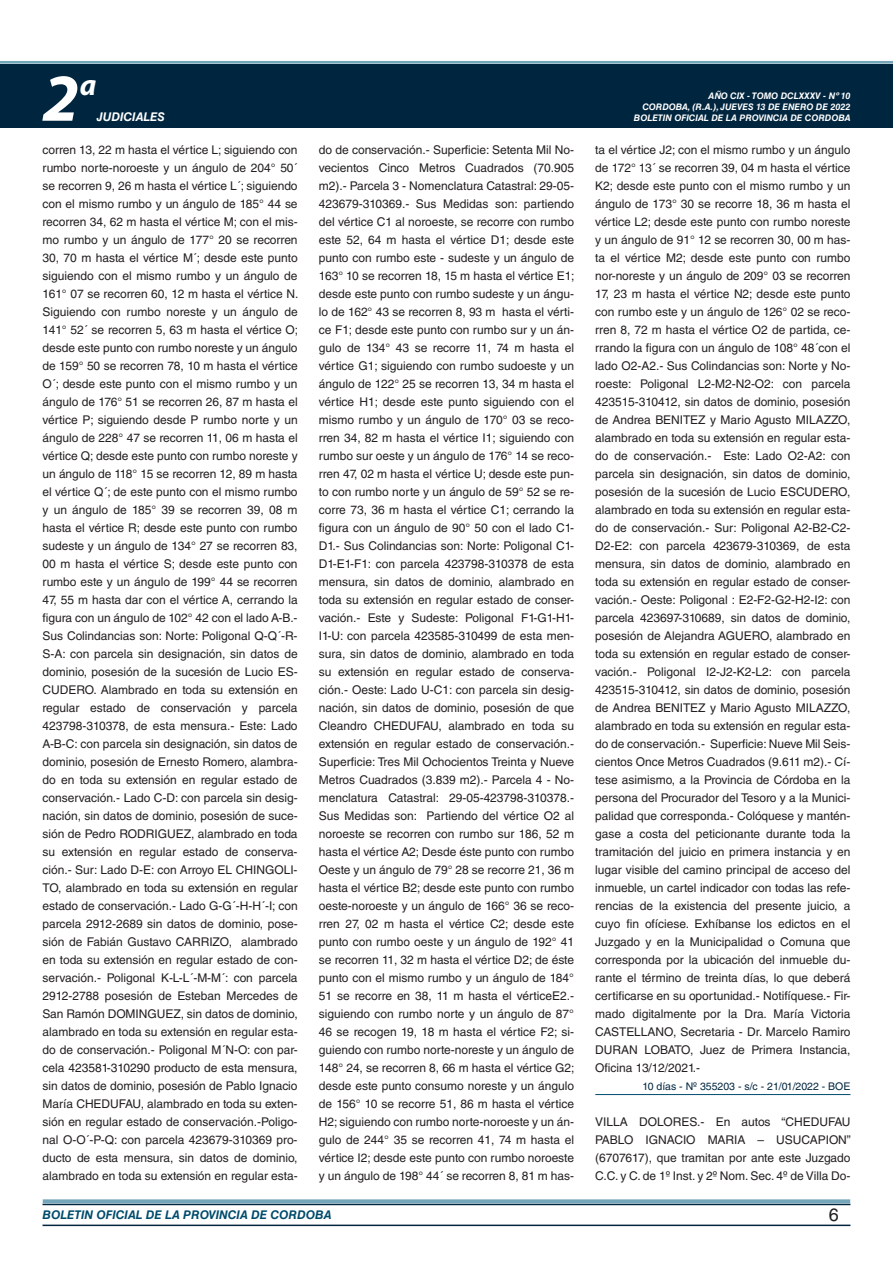
<style>
.page{position:relative;width:893px;height:1263px;background:#fff}
.page>*{position:absolute;margin:0;border:0;box-sizing:border-box;transform-origin:0 0}
.t1{font:italic 700 67.5px "Myriad Pro";color:#fff}
.t2{font:italic 700 30px "Myriad Pro";color:#fff}
.t3{font:18px "Helvetica LT Std";color:#231f20}
.t4{font:12px/18px "Helvetica LT Std";color:#231f20;text-align:justify}
.t5{font:italic 700 12px "Helvetica LT Std";color:#004b6c}
.t6{font:italic 700 12px "Helvetica LT Std";color:#fff}
.t7{font:10.5px "Helvetica LT Std";color:#00263f}
.t8{font:italic 700 9px/10.8px "Helvetica LT Std";color:#fff;text-align:right}
</style>
<div class="page">
<div style="left:0;top:61px;width:893px;height:6px;background:#fff;opacity:.75"></div>
<div style="left:0;top:64px;width:893px;height:64px;background:#00263f"></div>
<hr style="left:43px;top:1224px;width:807px;height:2px;background:#00263f">
<div style="left:42px;top:1198px;width:809px;height:8px;background:#fff;opacity:.75"></div>
<hr style="left:595px;top:1094px;width:255px;height:1px;background:#004b6c">
<h1 class="t1" style="left:43px;top:54px;width:38px">2</h1>
<h2 class="t2" style="left:80px;top:66px;width:18px">a</h2>
<p class="t8" style="left:642px;top:91px;width:210px">AÑO CIX - TOMO DCLXXXV - Nº 10<br>CORDOBA, (R.A.), JUEVES 13 DE ENERO DE 2022</p>
<p class="t6" style="left:97px;top:110px;width:70px">JUDICIALES</p>
<p class="t8" style="left:634px;top:112px;width:218px">BOLETIN OFICIAL DE LA PROVINCIA DE CORDOBA</p>
<p class="t4" style="left:43px;top:141px;width:257px">corren 13, 22 m hasta el vértice L; siguiendo con rumbo norte-noroeste y un ángulo de 204° 50´ se recorren 9, 26 m hasta el vértice L´; siguiendo con el mismo rumbo y un ángulo de 185° 44 se recorren 34, 62 m hasta el vértice M; con el mis&shy;mo rumbo y un ángulo de 177° 20 se recorren 30, 70 m hasta el vértice M´; desde este punto siguiendo con el mismo rumbo y un ángulo de 161° 07 se recorren 60, 12 m hasta el vértice N.<br>Siguiendo con rumbo noreste y un ángulo de 141° 52´ se recorren 5, 63 m hasta el vértice O; desde este punto con rumbo noreste y un ángulo de 159° 50 se recorren 78, 10 m hasta el vértice O´; desde este punto con el mismo rumbo y un ángulo de 176° 51 se recorren 26, 87 m hasta el vértice P; siguiendo desde P rumbo norte y un ángulo de 228° 47 se recorren 11, 06 m hasta el vértice Q; desde este punto con rumbo noreste y un ángulo de 118° 15 se recorren 12, 89 m hasta el vértice Q´; de este punto con el mismo rumbo y un ángulo de 185° 39 se recorren 39, 08 m hasta el vértice R; desde este punto con rumbo sudeste y un ángulo de 134° 27 se recorren 83, 00 m hasta el vértice S; desde este punto con rumbo este y un ángulo de 199° 44 se recorren 47, 55 m hasta dar con el vértice A, cerrando la figura con un ángulo de 102° 42 con el lado A-B.- Sus Colindancias son: Norte: Poligonal Q-Q´-R-S-A: con parcela sin designación, sin datos de dominio, posesión de la sucesión de Lucio ES-CUDERO. Alambrado en toda su extensión en regular estado de conservación y parcela 423798-310378, de esta mensura.- Este: Lado A-B-C: con parcela sin designación, sin datos de dominio, posesión de Ernesto Romero, alambra&shy;do en toda su extensión en regular estado de conservación.- Lado C-D: con parcela sin desig&shy;nación, sin datos de dominio, posesión de suce&shy;sión de Pedro RODRIGUEZ, alambrado en toda su extensión en regular estado de conserva&shy;ción.- Sur: Lado D-E: con Arroyo EL CHINGOLI-TO, alambrado en toda su extensión en regular estado de conservación.- Lado G-G´-H-H´-I; con parcela 2912-2689 sin datos de dominio, pose&shy;sión de Fabián Gustavo CARRIZO, alambrado en toda su extensión en regular estado de con&shy;servación.- Poligonal K-L-L´-M-M´: con parcela 2912-2788 posesión de Esteban Mercedes de San Ramón DOMINGUEZ, sin datos de dominio, alambrado en toda su extensión en regular esta&shy;do de conservación.- Poligonal M´N-O: con par&shy;cela 423581-310290 producto de esta mensura, sin datos de dominio, posesión de Pablo Ignacio María CHEDUFAU, alambrado en toda su exten&shy;sión en regular estado de conservación.-Poligo&shy;nal O-O´-P-Q: con parcela 423679-310369 pro&shy;ducto de esta mensura, sin datos de dominio, alambrado en toda su extensión en regular esta-</p>
<p class="t4" style="left:319px;top:141px;width:257px">do de conservación.- Superficie: Setenta Mil No&shy;vecientos Cinco Metros Cuadrados (70.905 m2).- Parcela 3 - Nomenclatura Catastral: 29-05- 423679-310369.- Sus Medidas son: partiendo del vértice C1 al noroeste, se recorre con rumbo este 52, 64 m hasta el vértice D1; desde este punto con rumbo este - sudeste y un ángulo de 163° 10 se recorren 18, 15 m hasta el vértice E1; desde este punto con rumbo sudeste y un ángu&shy;lo de 162° 43 se recorren 8, 93 m hasta el vérti&shy;ce F1; desde este punto con rumbo sur y un án&shy;gulo de 134° 43 se recorre 11, 74 m hasta el vértice G1; siguiendo con rumbo sudoeste y un ángulo de 122° 25 se recorren 13, 34 m hasta el vértice H1; desde este punto siguiendo con el mismo rumbo y un ángulo de 170° 03 se reco&shy;rren 34, 82 m hasta el vértice I1; siguiendo con rumbo sur oeste y un ángulo de 176° 14 se reco&shy;rren 47, 02 m hasta el vértice U; desde este pun&shy;to con rumbo norte y un ángulo de 59° 52 se re&shy;corre 73, 36 m hasta el vértice C1; cerrando la figura con un ángulo de 90° 50 con el lado C1- D1.- Sus Colindancias son: Norte: Poligonal C1- D1-E1-F1: con parcela 423798-310378 de esta mensura, sin datos de dominio, alambrado en toda su extensión en regular estado de conser&shy;vación.- Este y Sudeste: Poligonal F1-G1-H1- I1-U: con parcela 423585-310499 de esta men&shy;sura, sin datos de dominio, alambrado en toda su extensión en regular estado de conserva&shy;ción.- Oeste: Lado U-C1: con parcela sin desig&shy;nación, sin datos de dominio, posesión de que Cleandro CHEDUFAU, alambrado en toda su extensión en regular estado de conservación.- Superficie: Tres Mil Ochocientos Treinta y Nueve Metros Cuadrados (3.839 m2).- Parcela 4 - No&shy;menclatura Catastral: 29-05-423798-310378.- Sus Medidas son: Partiendo del vértice O2 al noroeste se recorren con rumbo sur 186, 52 m hasta el vértice A2; Desde éste punto con rumbo Oeste y un ángulo de 79° 28 se recorre 21, 36 m hasta el vértice B2; desde este punto con rumbo oeste-noroeste y un ángulo de 166° 36 se reco&shy;rren 27, 02 m hasta el vértice C2; desde este punto con rumbo oeste y un ángulo de 192° 41 se recorren 11, 32 m hasta el vértice D2; de éste punto con el mismo rumbo y un ángulo de 184° 51 se recorre en 38, 11 m hasta el vérticeE2.- siguiendo con rumbo norte y un ángulo de 87° 46 se recogen 19, 18 m hasta el vértice F2; si&shy;guiendo con rumbo norte-noreste y un ángulo de 148° 24, se recorren 8, 66 m hasta el vértice G2; desde este punto consumo noreste y un ángulo de 156° 10 se recorre 51, 86 m hasta el vértice H2; siguiendo con rumbo norte-noroeste y un án&shy;gulo de 244° 35 se recorren 41, 74 m hasta el vértice I2; desde este punto con rumbo noroeste y un ángulo de 198° 44´ se recorren 8, 81 m has-</p>
<p class="t4" style="left:595px;top:141px;width:257px">ta el vértice J2; con el mismo rumbo y un ángulo de 172° 13´ se recorren 39, 04 m hasta el vértice K2; desde este punto con el mismo rumbo y un ángulo de 173° 30 se recorre 18, 36 m hasta el vértice L2; desde este punto con rumbo noreste y un ángulo de 91° 12 se recorren 30, 00 m has&shy;ta el vértice M2; desde este punto con rumbo nor-noreste y un ángulo de 209° 03 se recorren 17, 23 m hasta el vértice N2; desde este punto con rumbo este y un ángulo de 126° 02 se reco&shy;rren 8, 72 m hasta el vértice O2 de partida, ce&shy;rrando la figura con un ángulo de 108° 48´con el lado O2-A2.- Sus Colindancias son: Norte y No&shy;roeste: Poligonal L2-M2-N2-O2: con parcela 423515-310412, sin datos de dominio, posesión de Andrea BENITEZ y Mario Agusto MILAZZO, alambrado en toda su extensión en regular esta&shy;do de conservación.- Este: Lado O2-A2: con parcela sin designación, sin datos de dominio, posesión de la sucesión de Lucio ESCUDERO, alambrado en toda su extensión en regular esta&shy;do de conservación.- Sur: Poligonal A2-B2-C2- D2-E2: con parcela 423679-310369, de esta mensura, sin datos de dominio, alambrado en toda su extensión en regular estado de conser&shy;vación.- Oeste: Poligonal : E2-F2-G2-H2-I2: con parcela 423697-310689, sin datos de dominio, posesión de Alejandra AGUERO, alambrado en toda su extensión en regular estado de conser&shy;vación.- Poligonal I2-J2-K2-L2: con parcela 423515-310412, sin datos de dominio, posesión de Andrea BENITEZ y Mario Agusto MILAZZO, alambrado en toda su extensión en regular esta&shy;do de conservación.- Superficie: Nueve Mil Seis&shy;cientos Once Metros Cuadrados (9.611 m2).- Cí&shy;tese asimismo, a la Provincia de Córdoba en la persona del Procurador del Tesoro y a la Munici&shy;palidad que corresponda.- Colóquese y mantén&shy;gase a costa del peticionante durante toda la tramitación del juicio en primera instancia y en lugar visible del camino principal de acceso del inmueble, un cartel indicador con todas las refe&shy;rencias de la existencia del presente juicio, a cuyo fin ofíciese. Exhíbanse los edictos en el Juzgado y en la Municipalidad o Comuna que corresponda por la ubicación del inmueble du&shy;rante el término de treinta días, lo que deberá certificarse en su oportunidad.- Notifíquese.- Fir&shy;mado digitalmente por la Dra. María Victoria CASTELLANO, Secretaria - Dr. Marcelo Ramiro DURAN LOBATO, Juez de Primera Instancia, Oficina 13/12/2021.-</p>
<p class="t7" style="left:642px;top:1080px;width:209px">10 días - Nº 355203 - s/c - 21/01/2022 - BOE</p>
<p class="t4" style="left:595px;top:1113px;width:257px">VILLA DOLORES.- En autos “CHEDUFAU PABLO IGNACIO MARIA – USUCAPION” (6707617), que tramitan por ante este Juzgado C.C. y C. de 1º Inst. y 2º Nom. Sec. 4º de Villa Do-</p>
<p class="t5" style="left:43px;top:1208px;width:290px">BOLETIN OFICIAL DE LA PROVINCIA DE CORDOBA</p>
<h3 class="t3" style="left:829px;top:1204px;width:12px">6</h3>
</div>
